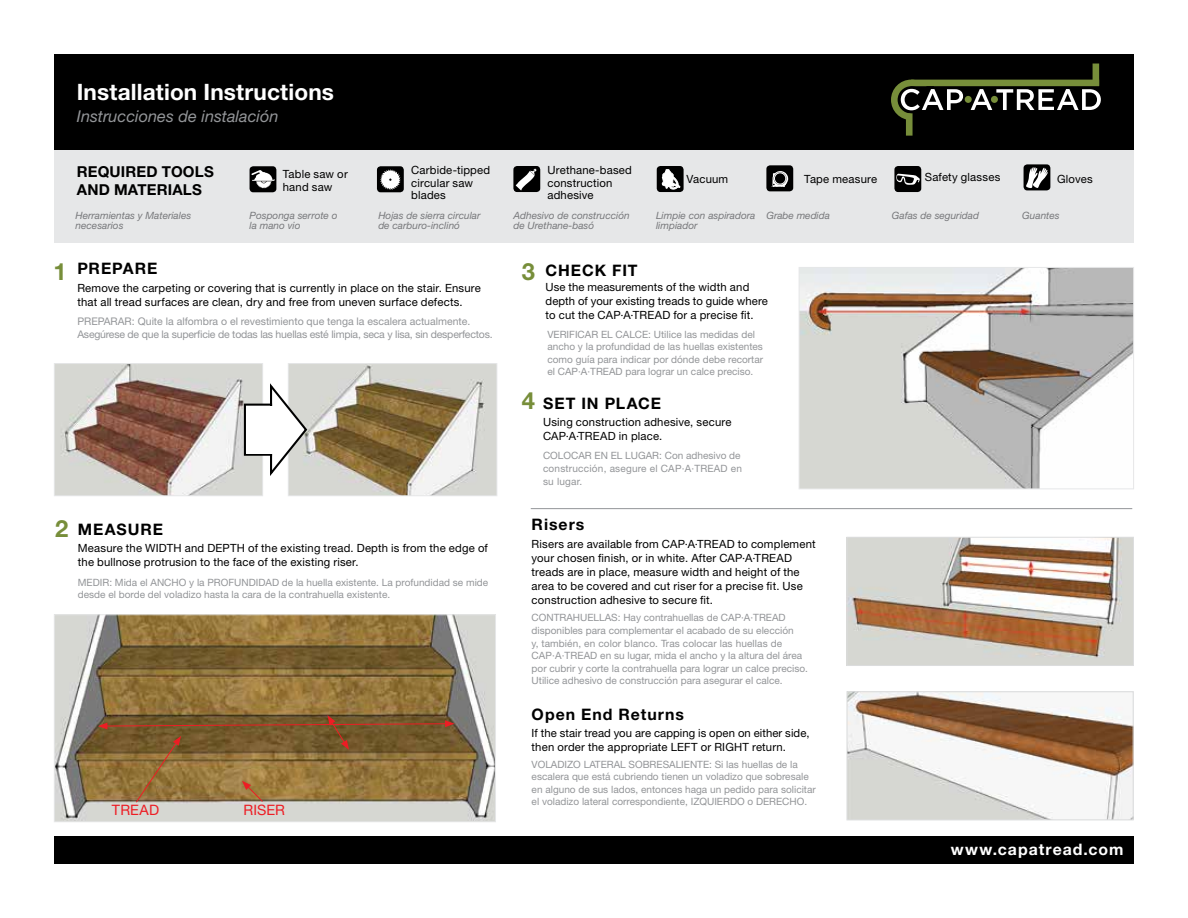
<style>
.page{position:relative;width:1188px;height:918px;background:#fff}
.page>*{position:absolute;margin:0;border:0;box-sizing:border-box;transform-origin:0 0}
.t1{font:700 22.65px "Helvetica Neue LT Std";letter-spacing:.005em;color:#fff}
.t2{font:italic 16.35px "Helvetica Neue LT Std";color:#939598}
.t3{font:700 15.9px "Helvetica Neue LT Std";letter-spacing:.06em;color:#000}
.t4{font:700 15.9px "Helvetica Neue LT Std";letter-spacing:.06em;color:#fff}
.t5{font:700 15px/17.5px "Helvetica Neue LT Std";letter-spacing:.01em;color:#000}
.t6{font:14.4px "Helvetica Neue LT Std";letter-spacing:.01em;color:#ed1d24}
.t7{font:11.25px/13.8px "Helvetica Neue LT Std";letter-spacing:.015em;color:#000}
.t8{font:10.5px/12.6px "Helvetica Neue LT Std";letter-spacing:-.02em;color:#939598}
.t9{font:10.05px/12.6px "Helvetica Neue LT Std";color:#939598}
.t10{font:italic 10.05px/10.1px "Helvetica Neue LT Std";color:#77787b}
.t11{font:10.05px/12.6px "Helvetica Neue LT Std";letter-spacing:.02em;color:#939598}
.s1{font-size:23.7px;color:#778e3a}
</style>
<div class="page">
<div style="left:54px;top:836px;width:1080px;height:28px;background:#000"></div>
<div style="left:54px;top:119px;width:1080px;height:124px;background:#e6e7e8"></div>
<div style="left:54px;top:54px;width:1080px;height:95px;background:#000"></div>
<div style="left:911px;top:80px;width:188px;height:6px;background:#778e3a"></div>
<div style="left:891px;top:80px;width:40px;height:40px;border:7px solid #778e3a;border-radius:50%"></div>
<div style="left:965px;top:96px;width:7px;height:7px;background:#778e3a;border-radius:50%"></div>
<div style="left:911px;top:86px;width:23px;height:42px;background:#000"></div>
<div style="left:906px;top:113px;width:7px;height:23px;background:#778e3a"></div>
<div style="left:1093px;top:64px;width:6px;height:22px;background:#778e3a"></div>
<svg style="left:901px;top:89px;width:62px;height:21px"></svg>
<svg style="left:971px;top:89px;width:130px;height:21px"></svg>
<div style="left:377px;top:166px;width:27px;height:26px;background:#000;border-radius:4px"></div>
<svg style="left:380px;top:169px;width:21px;height:21px"></svg>
<div style="left:766px;top:165px;width:27px;height:26px;background:#000;border-radius:4px"></div>
<svg style="left:771px;top:171px;width:17px;height:16px"></svg>
<div style="left:1024px;top:164px;width:26px;height:26px;background:#000;border-radius:4px"></div>
<svg style="left:1026px;top:167px;width:22px;height:21px"></svg>
<div style="left:894px;top:166px;width:27px;height:26px;background:#000;border-radius:4px"></div>
<svg style="left:896px;top:174px;width:24px;height:11px"></svg>
<div style="left:513px;top:166px;width:27px;height:26px;background:#000;border-radius:4px"></div>
<svg style="left:516px;top:169px;width:21px;height:21px"></svg>
<div style="left:657px;top:166px;width:27px;height:26px;background:#000;border-radius:4px"></div>
<svg style="left:662px;top:169px;width:18px;height:20px"></svg>
<img style="left:56px;top:365px;width:205px;height:129px">
<div style="left:54px;top:363px;width:209px;height:133px;border:1px solid #e6e7e8"></div>
<img style="left:290px;top:365px;width:205px;height:129px">
<div style="left:288px;top:363px;width:209px;height:133px;border:1px solid #e6e7e8"></div>
<svg style="left:269px;top:380px;width:40px;height:99px"></svg>
<div style="left:244px;top:404px;width:28px;height:52px;border:2px solid #000"></div>
<div style="left:246px;top:406px;width:36px;height:48px;background:#fff"></div>
<div style="left:250px;top:166px;width:26px;height:26px;background:#000;border-radius:4px"></div>
<svg style="left:251px;top:170px;width:23px;height:18px"></svg>
<img style="left:801px;top:269px;width:331px;height:218px">
<div style="left:799px;top:267px;width:335px;height:222px;border:1px solid #e6e7e8"></div>
<hr style="left:531px;top:508px;width:601px;height:1px;background:#939598">
<img style="left:848px;top:539px;width:284px;height:125px">
<div style="left:846px;top:537px;width:288px;height:129px;border:1px solid #dcddde"></div>
<img style="left:848px;top:693px;width:284px;height:125px">
<div style="left:846px;top:691px;width:288px;height:129px;border:1px solid #dcddde"></div>
<img style="left:56px;top:616px;width:438px;height:204px">
<div style="left:54px;top:614px;width:442px;height:208px;border:1px solid #e6e7e8"></div>
<svg style="left:98px;top:715px;width:357px;height:88px;background:#886938"></svg>
<h1 class="t1" style="left:77px;top:78px;width:259px">Installation Instructions</h1>
<h2 class="t2" style="left:77px;top:106px;width:203px">Instrucciones de instalación</h2>
<p class="t7" style="left:283px;top:168px;width:66px;line-height:12.6px">Table saw or hand saw</p>
<p class="t7" style="left:411px;top:164px;width:80px;line-height:12.6px">Carbide-tipped circular saw blades</p>
<p class="t7" style="left:548px;top:164px;width:86px;line-height:12.6px">Urethane-based construction adhesive</p>
<p class="t7" style="left:687px;top:172px;width:43px">Vacuum</p>
<p class="t7" style="left:804px;top:171px;width:74px">Tape measure</p>
<p class="t7" style="left:925px;top:170px;width:77px">Safety glasses</p>
<p class="t10" style="left:250px;top:210px;width:90px">Posponga serrote o la mano vio</p>
<p class="t10" style="left:378px;top:210px;width:104px">Hojas de sierra circular de carburo-inclinó</p>
<p class="t10" style="left:513px;top:210px;width:118px">Adhesivo de construcción de Urethane-basó</p>
<p class="t10" style="left:656px;top:210px;width:101px">Limpie con aspiradora limpiador</p>
<p class="t10" style="left:766px;top:210px;width:65px">Grabe medida</p>
<p class="t10" style="left:892px;top:210px;width:89px">Gafas de seguridad</p>
<p class="t10" style="left:1022px;top:210px;width:39px">Guantes</p>
<h3 class="t5" style="left:77px;top:163px;width:138px">REQUIRED TOOLS<br>AND MATERIALS</h3>
<p class="t7" style="left:1057px;top:172px;width:37px">Gloves</p>
<p class="t10" style="left:76px;top:210px;width:117px">Herramientas y Materiales necesarios</p>
<h3 class="t3" style="left:54px;top:259px;width:105px"><span class="s1">1</span> PREPARE</h3>
<h3 class="t3" style="left:522px;top:260px;width:117px"><span class="s1">3</span> CHECK FIT</h3>
<p class="t7" style="left:546px;top:280px;width:224px">Use the measurements of the width and depth of your existing treads to guide where to cut the CAP·A·TREAD for a precise fit.</p>
<p class="t7" style="left:77px;top:281px;width:405px">Remove the carpeting or covering that is currently in place on the stair. Ensure that all tread surfaces are clean, dry and free from uneven surface defects.</p>
<p class="t8" style="left:77px;top:315px;width:417px">PREPARAR: Quite la alfombra o el revestimiento que tenga la escalera actualmente.<br>Asegúrese de que la superficie de todas las huellas esté limpia, seca y lisa, sin desperfectos.</p>
<p class="t9" style="left:547px;top:328px;width:217px">VERIFICAR EL CALCE: Utilice las medidas del ancho y la profundidad de las huellas existentes como guía para indicar por dónde debe recortar el CAP·A·TREAD para lograr un calce preciso.</p>
<h3 class="t3" style="left:522px;top:393px;width:141px"><span class="s1">4</span> SET IN PLACE</h3>
<p class="t7" style="left:543px;top:415px;width:190px">Using construction adhesive, secure<br>CAP·A·TREAD in place.</p>
<h3 class="t3" style="left:55px;top:519px;width:109px"><span class="s1">2</span> MEASURE</h3>
<p class="t7" style="left:78px;top:541px;width:412px">Measure the WIDTH and DEPTH of the existing tread. Depth is from the edge of the bullnose protrusion to the face of the existing riser.</p>
<p class="t9" style="left:78px;top:576px;width:412px">MEDIR: Mida el ANCHO y la PROFUNDIDAD de la huella existente. La profundidad se mide desde el borde del voladizo hasta la cara de la contrahuella existente.</p>
<p class="t6" style="left:112px;top:802px;width:49px">TREAD</p>
<p class="t6" style="left:243px;top:802px;width:43px">RISER</p>
<p class="t11" style="left:543px;top:449px;width:200px">COLOCAR EN EL LUGAR: Con adhesivo de construcción, asegure el CAP·A·TREAD en su lugar.</p>
<h3 class="t3" style="left:532px;top:515px;width:54px">Risers</h3>
<p class="t7" style="left:532px;top:537px;width:286px">Risers are available from CAP·A·TREAD to complement your chosen finish, or in white. After CAP·A·TREAD treads are in place, measure width and height of the area to be covered and cut riser for a precise fit. Use construction adhesive to secure fit.</p>
<p class="t9" style="left:532px;top:611px;width:278px">CONTRAHUELLAS: Hay contrahuellas de CAP·A·TREAD disponibles para complementar el acabado de su elección<br>y, también, en color blanco. Tras colocar las huellas de CAP·A·TREAD en su lugar, mida el ancho y la altura del área por cubrir y corte la contrahuella para lograr un calce preciso.<br>Utilice adhesivo de construcción para asegurar el calce.</p>
<h3 class="t3" style="left:532px;top:705px;width:154px">Open End Returns</h3>
<p class="t7" style="left:532px;top:726px;width:279px">If the stair tread you are capping is open on either side, then order the appropriate LEFT or RIGHT return.</p>
<p class="t9" style="left:532px;top:758px;width:13px">Voladi</p>
<p class="t9" style="left:567px;top:758px;width:24px">zo lateral</p>
<p class="t9" style="left:629px;top:758px;width:28px">sobresaliente</p>
<p class="t9" style="left:532px;top:758px;width:286px;text-indent:178px">: Si las huellas de la escalera que está cubriendo tienen un voladizo que sobresale en alguno de sus lados, entonces haga un pedido para solicitar el voladizo lateral correspondiente, IZQUIERDO o DERECHO.</p>
<h3 class="t4" style="left:951px;top:840px;width:174px">www.capatread.com</h3>
</div>
